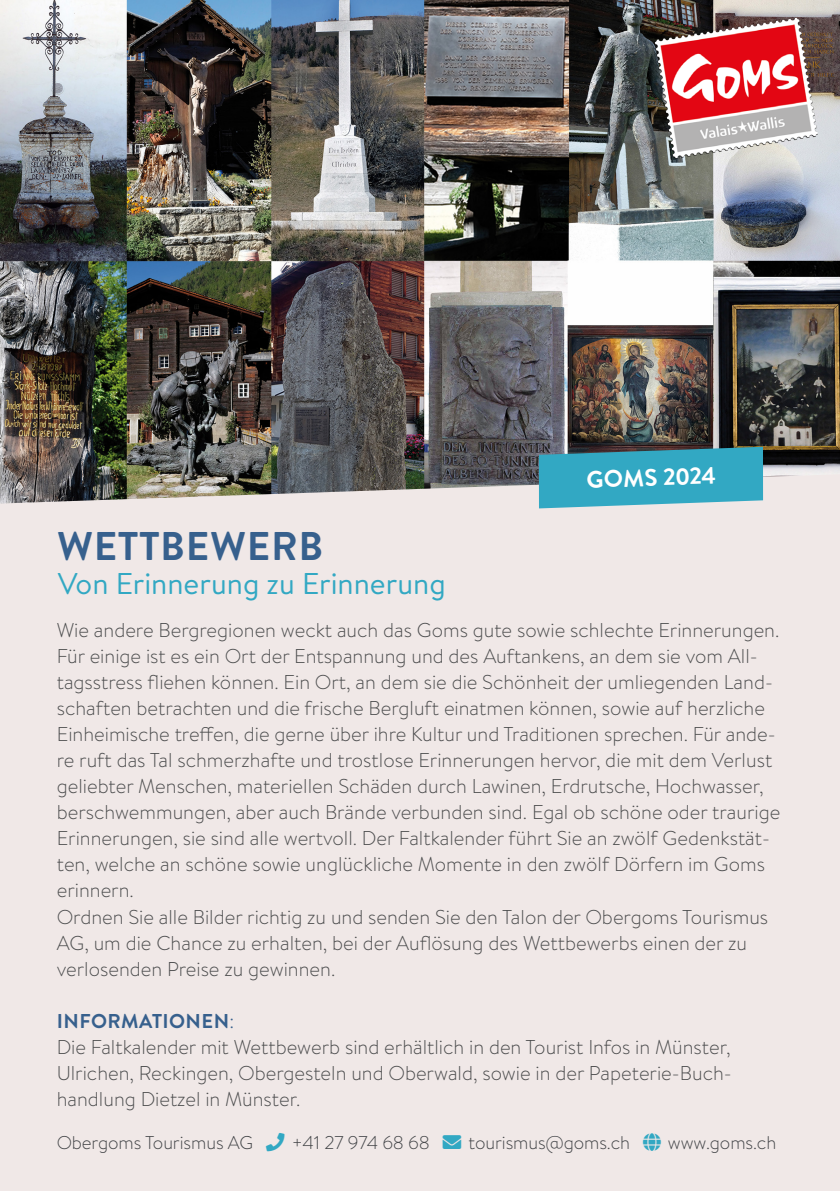
<style>
.page{position:relative;width:840px;height:1191px;background:#fff}
.page>*{position:absolute;margin:0;border:0;box-sizing:border-box;transform-origin:0 0}
.t1{font:700 40px "Brandon Grotesque";letter-spacing:.02em;color:#37608d}
.t2{font:30px "Brandon Text";color:#32a8c3}
.t3{font:700 24px "Brandon Grotesque";color:#fff}
.t4{font:300 20px/26px "Brandon Text";color:#4b4c4d}
.t5{font:700 20px "Brandon Grotesque";letter-spacing:.02em;color:#37608d}
.t6{font:300 18.4px "Brandon Text";letter-spacing:-.005em;color:#404245}
.s1{font-family:"Brandon Text";font-weight:300}
.s2{color:#32a8c3}
</style>
<div class="page">
<img style="left:0;top:0;width:839px;height:474px">
<div style="left:0;top:474px;width:839px;height:717px;background:#f0e8e7"></div>
<svg style="left:538px;top:447px;width:224px;height:61px;background:#3fa5bd"></svg>
<img style="left:654px;top:17px;width:162px;height:142px">
<svg style="left:266px;top:1132px;width:18px;height:18px"></svg>
<svg style="left:442px;top:1134px;width:19px;height:14px"></svg>
<svg style="left:642px;top:1132px;width:18px;height:18px"></svg>
<p class="t1" style="left:57px;top:518px;width:268px">WETTBEWERB</p>
<p class="t2" style="left:58px;top:563px;width:389px">Von Erinnerung zu Erinnerung</p>
<p class="t3" style="left:585px;top:463px;width:131px;rotate:-2deg">GOMS 2024</p>
<p class="t4" style="left:57px;top:617px;width:724px">Wie andere Bergregionen weckt auch das Goms gute sowie schlechte Erinnerungen.<br>Für einige ist es ein Ort der Entspannung und des Auftankens, an dem sie vom All&shy;tagsstress fliehen können. Ein Ort, an dem sie die Schönheit der umliegenden Land&shy;schaften betrachten und die frische Bergluft einatmen können, sowie auf herzliche Einheimische treffen, die gerne über ihre Kultur und Traditionen sprechen. Für ande&shy;re ruft das Tal schmerzhafte und trostlose Erinnerungen hervor, die mit dem Verlust geliebter Menschen, materiellen Schäden durch Lawinen, Erdrutsche, Hochwasser, berschwemmungen, aber auch Brände verbunden sind. Egal ob schöne oder traurige Erinnerungen, sie sind alle wertvoll. Der Faltkalender führt Sie an zwölf Gedenkstät&shy;ten, welche an schöne sowie unglückliche Momente in den zwölf Dörfern im Goms erinnern.</p>
<p class="t4" style="left:57px;top:903px;width:712px">Ordnen Sie alle Bilder richtig zu und senden Sie den Talon der Obergoms Tourismus<br>AG, um die Chance zu erhalten, bei der Auflösung des Wettbewerbs einen der zu verlosenden Preise zu gewinnen.</p>
<p class="t5" style="left:57px;top:1006px;width:179px">INFORMATIONEN<span class="s1">:</span></p>
<p class="t4" style="left:57px;top:1033px;width:676px;text-align:justify">Die Faltkalender mit Wettbewerb sind erhältlich in den Tourist Infos in Münster, Ulrichen, Reckingen, Obergesteln und Oberwald, sowie in der Papeterie-Buch&shy;handlung Dietzel in Münster.</p>
<p class="t6" style="left:57px;top:1129px;width:720px">Obergoms Tourismus AG <span class="s2">□■</span> +41 27 974 68 68 <span class="s2">■❖●□</span> tourismus@goms.ch <span class="s2">●□</span> www.goms.ch</p>
</div>
